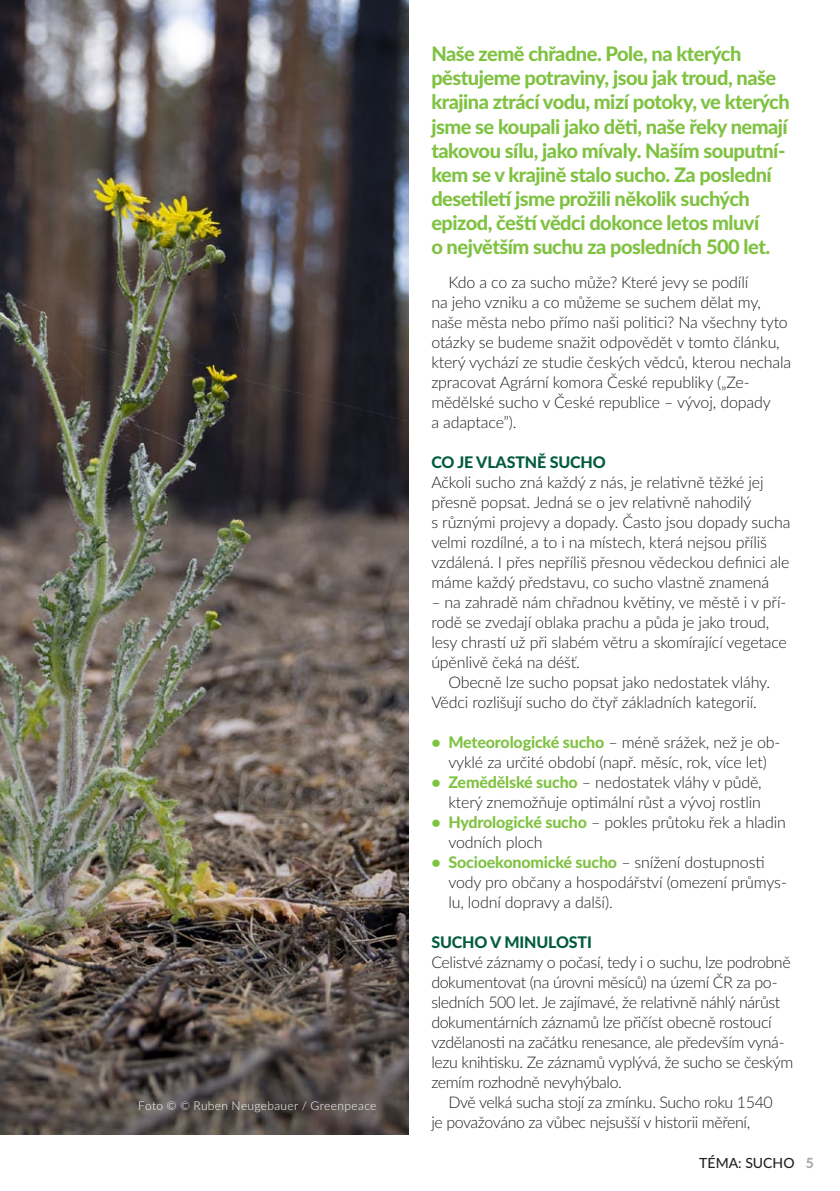
<style>
.page{position:relative;width:840px;height:1191px;background:#fff}
.page>*{position:absolute;margin:0;border:0;box-sizing:border-box;transform-origin:0 0}
.t1{font:800 20px/24px "Lato";letter-spacing:-.025em;color:#7fc241}
.t2{font:300 16px/20px "Lato";letter-spacing:-.01em;color:#231f20}
.t3{font:800 16px "Lato";letter-spacing:-.01em;color:#005c3e}
.t4{font:500 14px "Lato";color:#231f20}
.t5{font:300 12px "Lato";letter-spacing:.03em;color:#fff}
.s1{font-weight:800;color:#7fc241}
.s2{font-weight:800;color:#a8a9ad}
</style>
<div class="page">
<img style="left:0;top:0;width:408px;height:1134px">
<p class="t5" style="left:138px;top:1097px;width:240px">Foto © © Ruben Neugebauer / Greenpeace</p>
<p class="t1" style="left:431px;top:41px;width:360px">Naše země chřadne. Pole, na kterých pěstujeme potraviny, jsou jak troud, naše krajina ztrácí vodu, mizí potoky, ve kterých jsme se koupali jako děti, naše řeky nemají takovou sílu, jako mívaly. Naším souputní&shy;kem se v krajině stalo sucho. Za poslední desetiletí jsme prožili několik suchých epizod, čeští vědci dokonce letos mluví<br>o největším suchu za posledních 500 let.</p>
<p class="t2" style="left:431px;top:272px;width:361px;text-indent:17px">Kdo a co za sucho může? Které jevy se podílí<br>na jeho vzniku a co můžeme se suchem dělat my, naše města nebo přímo naši politici? Na všechny tyto otázky se budeme snažit odpovědět v tomto článku, který vychází ze studie českých vědců, kterou nechala zpracovat Agrární komora České republiky („Ze&shy;mědělské sucho v České republice – vývoj, dopady<br>a adaptace”).</p>
<p class="t3" style="left:431px;top:450px;width:176px">CO JE VLASTNĚ SUCHO</p>
<p class="t2" style="left:431px;top:472px;width:360px">Ačkoli sucho zná každý z nás, je relativně těžké jej přesně popsat. Jedná se o jev relativně nahodilý<br>s různými projevy a dopady. Často jsou dopady sucha velmi rozdílné, a to i na místech, která nejsou příliš vzdálená. I přes nepříliš přesnou vědeckou definici ale máme každý představu, co sucho vlastně znamená</p>
<p class="t2" style="left:431px;top:592px;width:357px">– na zahradě nám chřadnou květiny, ve městě i v pří&shy;rodě se zvedají oblaka prachu a půda je jako troud, lesy chrastí už při slabém větru a skomírající vegetace úpěnlivě čeká na déšť.</p>
<p class="t2" style="left:431px;top:672px;width:340px;text-indent:17px">Obecně lze sucho popsat jako nedostatek vláhy.<br>Vědci rozlišují sucho do čtyř základních kategorií.</p>
<p class="t2" style="left:431px;top:732px;width:350px;text-align:center"><span class="s1">• Meteorologické sucho</span> – mé ně srážek, než je ob&shy;vyklé za určité období (např. měsíc, rok, více let)</p>
<p class="t2" style="left:431px;top:772px;width:332px;text-align:right"><span class="s1">• Zemědělské sucho</span> – nedostatek vláhy v půdě, který znemožňuje optimální růst a vývoj rostlin</p>
<p class="t2" style="left:448px;top:812px;width:339px;text-indent:-17px"><span class="s1">• Hydrologické sucho</span> – pokles průtoku řek a hladin vodních ploch</p>
<p class="t2" style="left:448px;top:852px;width:340px;text-indent:-17px"><span class="s1">• Socioekonomické sucho</span> – snížení dostupnosti vody pro občany a hospodářství (omezení průmys&shy;lu, lodní dopravy a další).</p>
<p class="t3" style="left:431px;top:930px;width:162px">SUCHO V MINULOSTI</p>
<p class="t2" style="left:431px;top:952px;width:363px">Celistvé záznamy o počasí, tedy i o suchu, lze podrobně dokumentovat (na úrovni měsíců) na území ČR za po&shy;sledních 500 let. Je zajímavé, že relativně náhlý nárůst dokumentárních záznamů lze přičíst obecně rostoucí vzdělanosti na začátku renesance, ale především vyná&shy;lezu knihtisku. Ze záznamů vyplývá, že sucho se českým zemím rozhodně nevyhýbalo.</p>
<p class="t2" style="left:431px;top:1092px;width:343px;text-indent:17px">Dvě velká sucha stojí za zmínku. Sucho roku 1540 je považováno za vůbec nejsušší v historii měření,</p>
<p class="t4" style="left:699px;top:1153px;width:116px">TÉMA: SUCHO <span class="s2">5</span></p>
</div>
